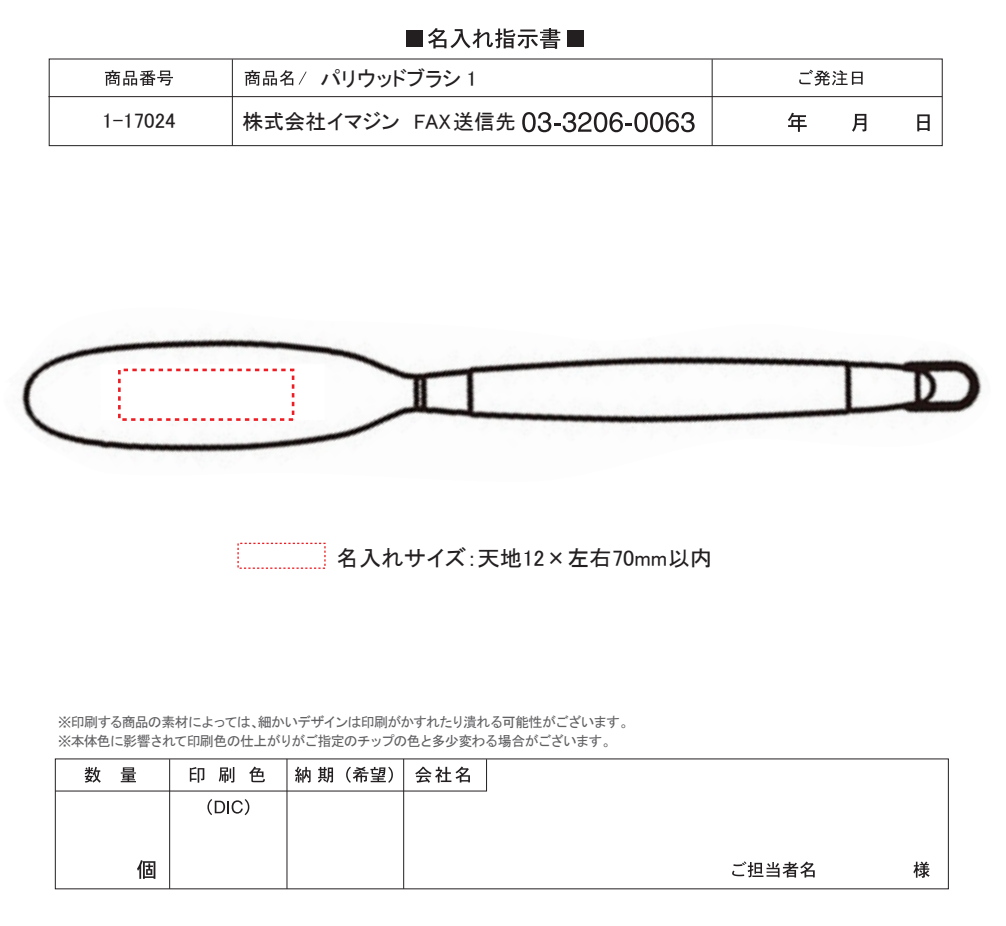
<style>
.page{position:relative;width:1006px;height:926px;background:#fff}
.page>*{position:absolute;margin:0;border:0;box-sizing:border-box;transform-origin:0 0}
.t1{font:22.4px "MS P Gothic";color:#231f20}
.t2{font:21px "MS P Gothic";color:#231f20}
.t3{font:14px/19.9px "MS Gothic";letter-spacing:-.065em;color:#616164}
</style>
<div class="page">
<hr style="left:286px;top:759px;width:1px;height:130px;background:#231f20">
<hr style="left:169px;top:759px;width:1px;height:130px;background:#231f20">
<hr style="left:403px;top:759px;width:1px;height:130px;background:#231f20">
<svg style="left:54px;top:758px;width:433px;height:34px"></svg>
<svg style="left:207px;top:799px;width:42px;height:16px"></svg>
<svg style="left:137px;top:860px;width:18px;height:19px"></svg>
<svg style="left:732px;top:861px;width:82px;height:16px"></svg>
<svg style="left:913px;top:861px;width:16px;height:17px"></svg>
<div style="left:49px;top:59px;width:893px;height:87px;border:1px solid #231f20"></div>
<svg style="left:788px;top:113px;width:18px;height:19px"></svg>
<svg style="left:852px;top:114px;width:14px;height:18px"></svg>
<svg style="left:917px;top:114px;width:12px;height:17px"></svg>
<hr style="left:232px;top:59px;width:1px;height:87px;background:#231f20">
<div style="left:406px;top:30px;width:16px;height:17px;background:#231f20"></div>
<svg style="left:428px;top:28px;width:132px;height:21px"></svg>
<div style="left:567px;top:30px;width:16px;height:17px;background:#231f20"></div>
<svg style="left:522px;top:112px;width:172px;height:20px"></svg>
<hr style="left:711px;top:59px;width:1px;height:87px;background:#231f20">
<hr style="left:48px;top:96px;width:894px;height:1px;background:#231f20">
<svg style="left:105px;top:70px;width:68px;height:16px"></svg>
<svg style="left:245px;top:70px;width:61px;height:16px"></svg>
<svg style="left:799px;top:70px;width:63px;height:16px"></svg>
<img style="left:21px;top:335px;width:961px;height:121px">
<div style="left:237px;top:543px;width:88px;height:26px;background:#fff;border:1px dashed #ee1d23"></div>
<div style="left:100px;top:364px;width:225px;height:56px;background:#fff"></div>
<div style="left:118px;top:369px;width:176px;height:52px;background:#fff;border:3px dashed #ee1d23"></div>
<h2 class="t2" style="left:102px;top:110px;width:75px">1-17024</h2>
<h2 class="t2" style="left:320px;top:68px;width:158px">パリウッドブラシ 1</h2>
<h2 class="t2" style="left:242px;top:111px;width:275px">株式会社イマジン FAX送信先</h2>
<h1 class="t1" style="left:336px;top:546px;width:377px">名入れサイズ：天地12×左右70mm以内</h1>
<p class="t3" style="left:58px;top:711px;width:578px">※印刷する商品の素材によっては、細かいデザインは印刷がかすれたり潰れる可能性がございます。※本体色に影響されて印刷色の仕上がりがご指定のチップの色と多少変わる場合がございます。</p>
</div>
